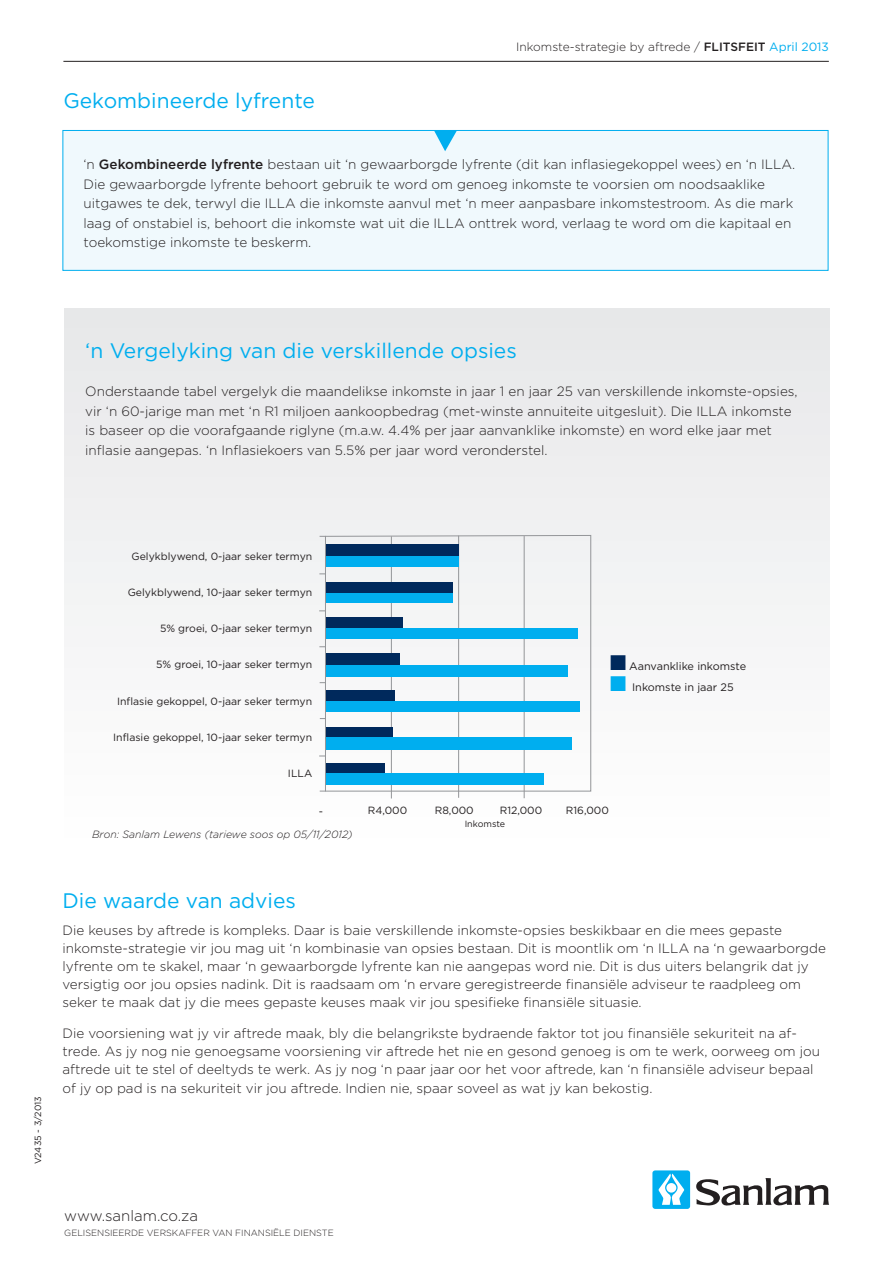
<style>
.page{position:relative;width:893px;height:1263px;background:#fff}
.page>*{position:absolute;margin:0;border:0;box-sizing:border-box;transform-origin:0 0}
.t1{font:21px "Gotham";color:#00aeef}
.t2{font:300 15px "Gotham";color:#231f20}
.t3{font:300 13.5px/19.5px "Gotham";color:#231f20}
.t4{font:300 12px "Gotham";color:#231f20}
.t5{font:10.95px "Gotham";color:#231f20}
.t6{font:10.5px "Gotham";color:#231f20}
.t7{font:italic 300 10.5px "Gotham";color:#231f20}
.t8{font:300 9px "Gotham";color:#231f20}
.t9{font:9px "Gotham";color:#231f20}
.s1{font-weight:500}
.s2{font-weight:400;color:#00aeef}
.s3{color:#00295c}
.s4{color:#00aeef}
</style>
<div class="page">
<div style="left:62px;top:130px;width:766px;height:141px;background:#f0f9fd;border:1px solid #00aeef"></div>
<hr style="left:63px;top:61px;width:766px;height:1px;background:#231f20">
<div style="left:64px;top:309px;width:765px;height:542px;background:linear-gradient(to right,#f2f2f3,#f2f2f3)"></div>
<hr style="left:391px;top:536px;width:1px;height:262px;background:#939598">
<hr style="left:458px;top:536px;width:1px;height:262px;background:#939598">
<hr style="left:524px;top:536px;width:1px;height:262px;background:#939598">
<svg style="left:325px;top:535px;width:267px;height:257px"></svg>
<svg style="left:696px;top:1178px;width:133px;height:28px"></svg>
<svg style="left:652px;top:1170px;width:38px;height:39px"></svg>
<svg style="left:434px;top:130px;width:23px;height:21px"></svg>
<h1 class="t1" style="left:63px;top:87px;width:253px">Gekombineerde lyfrente</h1>
<p class="t4" style="left:516px;top:39px;width:314px">Inkomste-strategie by aftrede / <span class="s1">FLITSFEIT</span> <span class="s2">April 2013</span></p>
<p class="t3" style="left:84px;top:154px;width:713px">‘n <span class="s1">Gekombineerde lyfrente</span> bestaan uit ‘n gewaarborgde lyfrente (dit kan inflasiegekoppel wees) en ‘n ILLA.<br>Die gewaarborgde lyfrente behoort gebruik te word om genoeg inkomste te voorsien om noodsaaklike uitgawes te dek, terwyl die ILLA die inkomste aanvul met ‘n meer aanpasbare inkomstestroom. As die mark laag of onstabiel is, behoort die inkomste wat uit die ILLA onttrek word, verlaag te word om die kapitaal en toekomstige inkomste te beskerm.</p>
<h1 class="t1" style="left:85px;top:337px;width:433px">‘n Vergelyking van die verskillende opsies</h1>
<p class="t3" style="left:85px;top:381px;width:714px">Onderstaande tabel vergelyk die maandelikse inkomste in jaar 1 en jaar 25 van verskillende inkomste-opsies, vir ‘n 60-jarige man met ‘n R1 miljoen aankoopbedrag (met-winste annuiteite uitgesluit). Die ILLA inkomste is baseer op die voorafgaande riglyne (m.a.w. 4.4% per jaar aanvanklike inkomste) en word elke jaar met inflasie aangepas. ‘n Inflasiekoers van 5.5% per jaar word veronderstel.</p>
<p class="t6" style="left:132px;top:550px;width:182px">Gelykblywend, 0-jaar seker termyn</p>
<p class="t6" style="left:128px;top:586px;width:186px">Gelykblywend, 10-jaar seker termyn</p>
<p class="t6" style="left:160px;top:622px;width:154px">5% groei, 0-jaar seker termyn</p>
<p class="t6" style="left:156px;top:658px;width:158px">5% groei, 10-jaar seker termyn</p>
<p class="t6" style="left:117px;top:694px;width:197px">Inflasie gekoppel, 0-jaar seker termyn</p>
<p class="t6" style="left:113px;top:730px;width:201px">Inflasie gekoppel, 10-jaar seker termyn</p>
<p class="t6" style="left:288px;top:766px;width:26px">ILLA</p>
<p class="t5" style="left:610px;top:659px;width:138px"><span class="s3">■</span> Aanvanklike inkomste</p>
<p class="t5" style="left:610px;top:680px;width:125px"><span class="s4">■</span> Inkomste in jaar 25</p>
<p class="t6" style="left:319px;top:804px;width:6px">-</p>
<p class="t6" style="left:368px;top:804px;width:41px">R4,000</p>
<p class="t6" style="left:435px;top:804px;width:40px">R8,000</p>
<p class="t6" style="left:500px;top:804px;width:44px">R12,000</p>
<p class="t6" style="left:566px;top:804px;width:44px">R16,000</p>
<p class="t7" style="left:92px;top:827px;width:262px">Bron: Sanlam Lewens (tariewe soos op 05/11/2012)</p>
<p class="t9" style="left:465px;top:817px;width:42px">Inkomste</p>
<p class="t9" style="left:32px;top:1164px;width:70px;rotate:-90deg">V2435 - 3/2013</p>
<h1 class="t1" style="left:62px;top:887px;width:235px">Die waarde van advies</h1>
<p class="t3" style="left:62px;top:921px;width:765px;line-height:18px">Die keuses by aftrede is kompleks. Daar is baie verskillende inkomste-opsies beskikbaar en die mees gepaste inkomste-strategie vir jou mag uit ‘n kombinasie van opsies bestaan. Dit is moontlik om ‘n ILLA na ‘n gewaarborgde lyfrente om te skakel, maar ‘n gewaarborgde lyfrente kan nie aangepas word nie. Dit is dus uiters belangrik dat jy versigtig oor jou opsies nadink. Dit is raadsaam om ‘n ervare geregistreerde finansiële adviseur te raadpleeg om seker te maak dat jy die mees gepaste keuses maak vir jou spesifieke finansiële situasie.</p>
<p class="t3" style="left:62px;top:1023px;width:759px;line-height:18px">Die voorsiening wat jy vir aftrede maak, bly die belangrikste bydraende faktor tot jou finansiële sekuriteit na af&shy;trede. As jy nog nie genoegsame voorsiening vir aftrede het nie en gesond genoeg is om te werk, oorweeg om jou aftrede uit te stel of deeltyds te werk. As jy nog ‘n paar jaar oor het voor aftrede, kan ‘n finansiële adviseur bepaal</p>
<p class="t3" style="left:62px;top:1078px;width:592px">of jy op pad is na sekuriteit vir jou aftrede. Indien nie, spaar soveel as wat jy kan bekostig.</p>
<p class="t2" style="left:64px;top:1206px;width:135px">www.sanlam.co.za</p>
<p class="t8" style="left:64px;top:1227px;width:55px">GELISENSIEER</p>
<p class="t8" style="left:131px;top:1227px;width:30px">DE VERSK</p>
<p class="t8" style="left:178px;top:1227px;width:145px">AFFER VAN FINANSIËLE DIENSTE</p>
</div>
